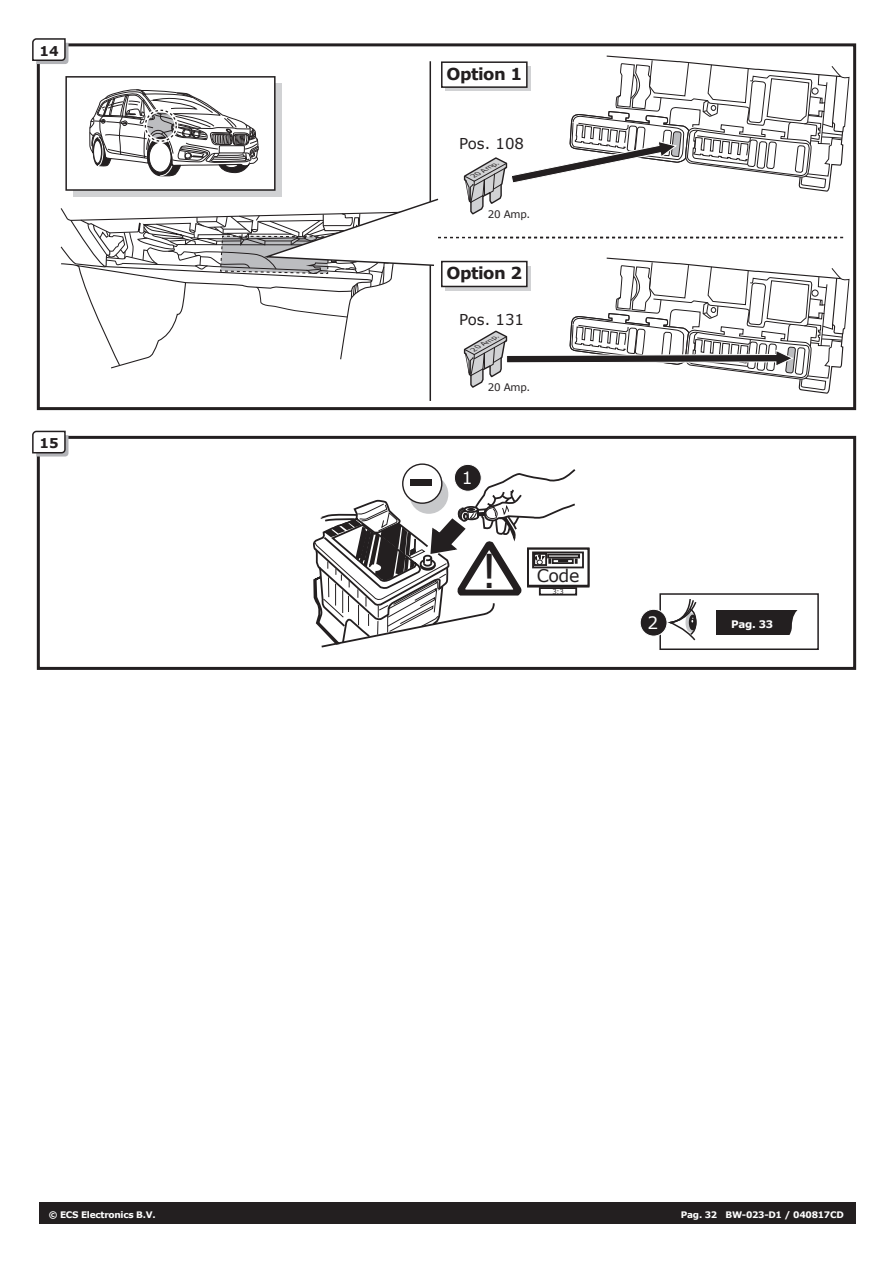
<style>
.page{position:relative;width:893px;height:1263px;background:#fff}
.page>*{position:absolute;margin:0;border:0;box-sizing:border-box;transform-origin:0 0}
.t1{font:46.5px "Verdana";color:#231f20}
.t2{font:17.4px "Verdana";color:#231f20}
.t3{font:17.1px "Verdana";color:#fff}
.t4{font:700 16.5px "Verdana";letter-spacing:-.03em;color:#231f20}
.t5{font:15px "Verdana";color:#231f20}
.t6{font:700 13.5px "Verdana";color:#231f20}
.t7{font:10.35px "Verdana";letter-spacing:-.03em;color:#231f20}
.t8{font:700 10.35px "Verdana";color:#fff}
.t9{font:700 9px "Verdana";letter-spacing:-.03em;color:#fff}
.t10{font:6.75px "Verdana";color:#231f20}
.t11{font:italic 6px "Verdana";color:#231f20;scale:1.22 1}
</style>
<div class="page">
<div style="left:39px;top:1203px;width:816px;height:21px;background:#231f20"></div>
<div style="left:37px;top:436px;width:819px;height:234px;border:3px solid #231f20"></div>
<svg style="left:32px;top:430px;width:36px;height:26px"></svg>
<div style="left:527px;top:548px;width:62px;height:38px;border:2px solid #231f20"></div>
<div style="left:532px;top:551px;width:52px;height:17px;border:2px solid #231f20"></div>
<div style="left:547px;top:554px;width:33px;height:4px;border:2px solid #231f20"></div>
<svg style="left:312px;top:468px;width:266px;height:202px"></svg>
<div style="left:409px;top:475px;width:39px;height:39px;background:#c7c8ca;border-radius:50%"></div>
<div style="left:403px;top:464px;width:39px;height:39px;background:#fff;border-radius:50%"></div>
<div style="left:402px;top:463px;width:40px;height:41px;border:1px solid #231f20;border-radius:50%"></div>
<div style="left:411px;top:479px;width:21px;height:7px;background:#231f20"></div>
<hr style="left:430px;top:61px;width:1px;height:340px;background:#231f20">
<div style="left:659px;top:593px;width:160px;height:57px;background:#fff;border:2px solid #231f20"></div>
<div style="left:640px;top:609px;width:27px;height:27px;background:#231f20;border-radius:50%"></div>
<div style="left:640px;top:609px;width:27px;height:27px;border:1px solid #fff;border-radius:50%"></div>
<div style="left:454px;top:464px;width:27px;height:27px;background:#231f20;border-radius:50%"></div>
<div style="left:454px;top:464px;width:28px;height:28px;border:1px solid #fff;border-radius:50%"></div>
<div style="left:716px;top:611px;width:89px;height:24px;background:#231f20"></div>
<svg style="left:786px;top:610px;width:19px;height:25px"></svg>
<svg style="left:669px;top:599px;width:28px;height:42px"></svg>
<svg style="left:32px;top:38px;width:818px;height:356px"></svg>
<h3 class="t6" style="left:40px;top:41px;width:21px">14</h3>
<h3 class="t6" style="left:40px;top:434px;width:21px">15</h3>
<h3 class="t4" style="left:446px;top:62px;width:77px">Option 1</h3>
<h3 class="t5" style="left:459px;top:134px;width:66px">Pos. 108</h3>
<p class="t11" style="left:471px;top:173px;width:26px;rotate:-29deg">20 Amp.</p>
<p class="t7" style="left:488px;top:207px;width:44px">20 Amp.</p>
<h3 class="t4" style="left:446px;top:261px;width:77px">Option 2</h3>
<h3 class="t5" style="left:459px;top:309px;width:66px">Pos. 131</h3>
<p class="t11" style="left:471px;top:346px;width:26px;rotate:-29deg">20 Amp.</p>
<p class="t7" style="left:488px;top:380px;width:44px">20 Amp.</p>
<h3 class="t3" style="left:462px;top:466px;width:12px">1</h3>
<h1 class="t1" style="left:480px;top:539px;width:20px">!</h1>
<h2 class="t2" style="left:537px;top:564px;width:44px">Code</h2>
<p class="t10" style="left:552px;top:586px;width:13px">3:3</p>
<h3 class="t3" style="left:648px;top:611px;width:12px">2</h3>
<p class="t8" style="left:731px;top:616px;width:43px">Pag. 33</p>
<p class="t9" style="left:49px;top:1208px;width:108px">© ECS Electronics B.V.</p>
<p class="t9" style="left:681px;top:1208px;width:164px">Pag. 32 BW-023-D1 / 040817CD</p>
<p class="t9" style="left:691px;top:1208px;width:154px">Pag. 2 BW-023-D1 / 030715JJ</p>
</div>
